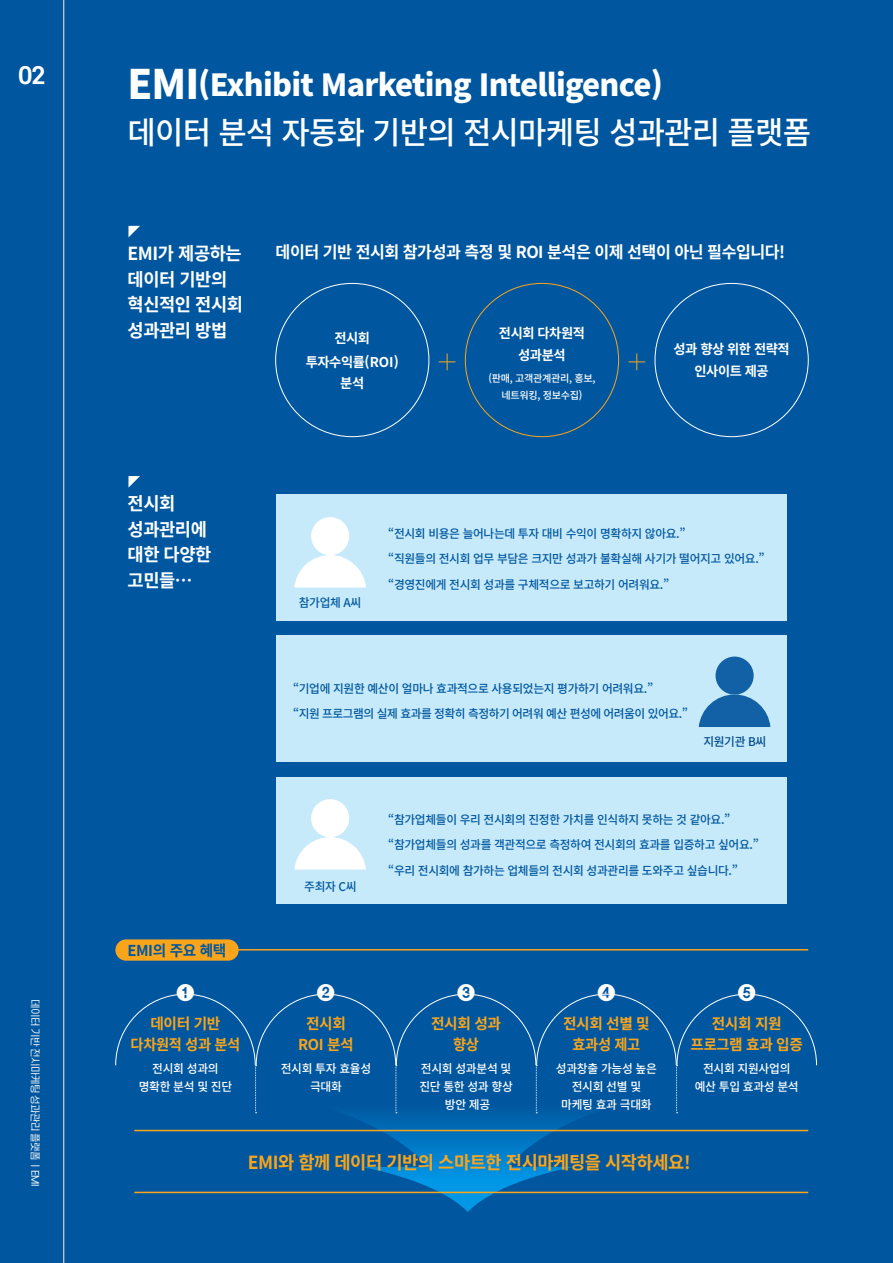
<style>
.page{position:relative;width:893px;height:1263px;background:#01579f}
.page>*{position:absolute;margin:0;border:0;box-sizing:border-box;transform-origin:0 0}
.본문{font:500 31.5px "Noto Sans KR";letter-spacing:-.025em;color:#fff}
.본문-2{font:900 30.3px "Noto Sans KR";letter-spacing:-.025em;color:#fff}
.t1{font:700 22.5px "S Core Dream 6";color:#fff}
.소제{font:700 18px/25.5px "Noto Sans KR";letter-spacing:-.025em;color:#fff}
.소제-2{font:700 18px "Noto Sans KR";letter-spacing:-.025em;color:#f9a51b}
.t2{font:18px "SD Gd Gothic";color:#fff}
.t3{font:700 16.5px "Noto Sans KR";letter-spacing:-.03em;color:#fff}
.본문-3{font:700 15px "Noto Sans KR";letter-spacing:-.025em;color:#f9a51b}
.본문-4{font:700 15px "Noto Sans KR";letter-spacing:-.025em;color:#f9a51b;scale:.95 1}
.소제-3{font:700 15px "Noto Sans KR";letter-spacing:-.025em;color:#01579f}
.t4{font:700 13.5px/22.5px "Noto Sans KR";letter-spacing:-.03em;color:#fff;text-align:center}
.t5{font:500 12px "Noto Sans KR";letter-spacing:-.03em;color:#01579f}
.본문-5{font:500 12px "Noto Sans KR";letter-spacing:-.025em;color:#fff}
.t6{font:500 12px "Noto Sans KR";letter-spacing:-.03em;color:#004b8d}
.t7{font:500 10.2px/17.2px "Noto Sans KR";letter-spacing:-.03em;color:#fff;text-align:center}
.t8{font:9.75px "S Core Dream 4";letter-spacing:-.07em;color:#fff}
.s1{font-size:40.5px}
</style>
<div class="page">
<hr style="left:63px;top:0;width:1px;height:1263px;background:#fff">
<hr style="left:134px;top:949px;width:674px;height:1px;background:#f9a51b">
<div style="left:115px;top:939px;width:124px;height:22px;background:#f9a51b;border-radius:11px"></div>
<svg style="left:128px;top:476px;width:12px;height:12px"></svg>
<svg style="left:115px;top:993px;width:702px;height:219px"></svg>
<svg style="left:439px;top:353px;width:16px;height:17px"></svg>
<svg style="left:628px;top:353px;width:17px;height:17px"></svg>
<div style="left:276px;top:494px;width:511px;height:126px;background:#c6eafa"></div>
<div style="left:276px;top:636px;width:511px;height:126px;background:#c6eafa"></div>
<div style="left:276px;top:777px;width:511px;height:126px;background:#c6eafa"></div>
<svg style="left:294px;top:517px;width:72px;height:70px"></svg>
<svg style="left:294px;top:799px;width:72px;height:70px"></svg>
<svg style="left:699px;top:656px;width:71px;height:71px"></svg>
<svg style="left:128px;top:226px;width:12px;height:11px"></svg>
<p class="t1" style="left:18px;top:59px;width:29px">02</p>
<p class="본문-2" style="left:128px;top:67px;width:537px"><span class="s1">EMI</span>(Exhibit Marketing Intelligence)</p>
<p class="본문" style="left:128px;top:115px;width:685px">데이터 분석 자동화 기반의 전시마케팅 성과관리 플랫폼</p>
<p class="t8" style="left:42px;top:999px;width:189px;rotate:90deg">데이터 기반 전시마케팅 성과관리 플랫폼ㅣEMI</p>
<p class="소제" style="left:128px;top:241px;width:117px">EMI가 제공하는 데이터 기반의 혁신적인 전시회 성과관리 방법</p>
<p class="t3" style="left:276px;top:243px;width:511px">데이터 기반 전시회 참가성과 측정 및 ROI 분석은 이제 선택이 아닌 필수입니다!</p>
<p class="t4" style="left:306px;top:326px;width:95px;line-height:24.8px">전시회 투자수익률(ROI)</p>
<p class="t4" style="left:340px;top:372px;width:25px">분석</p>
<p class="t4" style="left:499px;top:322px;width:88px">전시회 다차원적 성과분석</p>
<p class="t7" style="left:488px;top:369px;width:108px">(판매, 고객관계관리, 홍보, 네트워킹, 정보수집)</p>
<p class="t4" style="left:673px;top:338px;width:118px">성과 향상 위한 전략적 인사이트 제공</p>
<p class="소제" style="left:128px;top:491px;width:49px">전시회</p>
<p class="소제" style="left:128px;top:517px;width:81px">성과관리에</p>
<p class="소제" style="left:128px;top:542px;width:85px">대한 다양한</p>
<p class="소제" style="left:128px;top:568px;width:67px">고민들…</p>
<p class="소제-3" style="left:127px;top:942px;width:100px">EMI의 주요 혜택</p>
<p class="t5" style="left:299px;top:596px;width:64px">참가업체 A씨</p>
<p class="t5" style="left:388px;top:527px;width:299px">“전시회 비용은 늘어나는데 투자 대비 수익이 명확하지 않아요.”</p>
<p class="t5" style="left:388px;top:552px;width:378px">“직원들의 전시회 업무 부담은 크지만 성과가 불확실해 사기가 떨어지고 있어요.”</p>
<p class="t5" style="left:388px;top:577px;width:282px">“경영진에게 전시회 성과를 구체적으로 보고하기 어려워요.”</p>
<p class="t5" style="left:293px;top:682px;width:362px">“기업에 지원한 예산이 얼마나 효과적으로 사용되었는지 평가하기 어려워요.”</p>
<p class="t5" style="left:293px;top:707px;width:396px">“지원 프로그램의 실제 효과를 정확히 측정하기 어려워 예산 편성에 어려움이 있어요.”</p>
<p class="t6" style="left:703px;top:735px;width:65px">지원기관 B씨</p>
<p class="t5" style="left:304px;top:880px;width:54px">주최자 C씨</p>
<p class="t5" style="left:388px;top:813px;width:344px">“참가업체들이 우리 전시회의 진정한 가치를 인식하지 못하는 것 같아요.”</p>
<p class="t5" style="left:388px;top:838px;width:372px">“참가업체들의 성과를 객관적으로 측정하여 전시회의 효과를 입증하고 싶어요.”</p>
<p class="t5" style="left:388px;top:863px;width:351px">“우리 전시회에 참가하는 업체들의 전시회 성과관리를 도와주고 싶습니다.”</p>
<p class="t2" style="left:176px;top:984px;width:19px">❶</p>
<p class="t2" style="left:317px;top:984px;width:19px">❷</p>
<p class="t2" style="left:457px;top:984px;width:19px">❸</p>
<p class="t2" style="left:597px;top:984px;width:19px">❹</p>
<p class="t2" style="left:738px;top:984px;width:19px">❺</p>
<p class="본문-3" style="left:150px;top:1015px;width:71px">데이터 기반</p>
<p class="본문-4" style="left:131px;top:1036px;width:117px">다차원적 성과 분석</p>
<p class="본문-5" style="left:152px;top:1061px;width:68px">전시회 성과의</p>
<p class="본문-5" style="left:139px;top:1079px;width:95px">명확한 분석 및 진단</p>
<p class="본문-3" style="left:306px;top:1015px;width:41px">전시회</p>
<p class="본문-3" style="left:298px;top:1036px;width:57px">ROI 분석</p>
<p class="본문-5" style="left:281px;top:1061px;width:92px">전시회 투자 효율성</p>
<p class="본문-5" style="left:310px;top:1079px;width:33px">극대화</p>
<p class="본문-3" style="left:431px;top:1015px;width:71px">전시회 성과</p>
<p class="본문-4" style="left:453px;top:1036px;width:29px">향상</p>
<p class="본문-5" style="left:421px;top:1061px;width:92px">전시회 성과분석 및</p>
<p class="본문-5" style="left:419px;top:1079px;width:95px">진단 통한 성과 향상</p>
<p class="본문-5" style="left:445px;top:1097px;width:47px">방안 제공</p>
<p class="본문-3" style="left:563px;top:1015px;width:88px">전시회 선별 및</p>
<p class="본문-4" style="left:573px;top:1036px;width:73px">효과성 제고</p>
<p class="본문-5" style="left:556px;top:1061px;width:103px">성과창출 가능성 높은</p>
<p class="본문-5" style="left:572px;top:1079px;width:71px">전시회 선별 및</p>
<p class="본문-5" style="left:561px;top:1097px;width:92px">마케팅 효과 극대화</p>
<p class="본문-3" style="left:712px;top:1015px;width:71px">전시회 지원</p>
<p class="본문-3" style="left:691px;top:1036px;width:114px">프로그램 효과 입증</p>
<p class="본문-5" style="left:703px;top:1061px;width:89px">전시회 지원사업의</p>
<p class="본문-5" style="left:695px;top:1079px;width:106px">예산 투입 효과성 분석</p>
<p class="소제-2" style="left:248px;top:1152px;width:444px">EMI와 함께 데이터 기반의 스마트한 전시마케팅을 시작하세요!</p>
</div>
